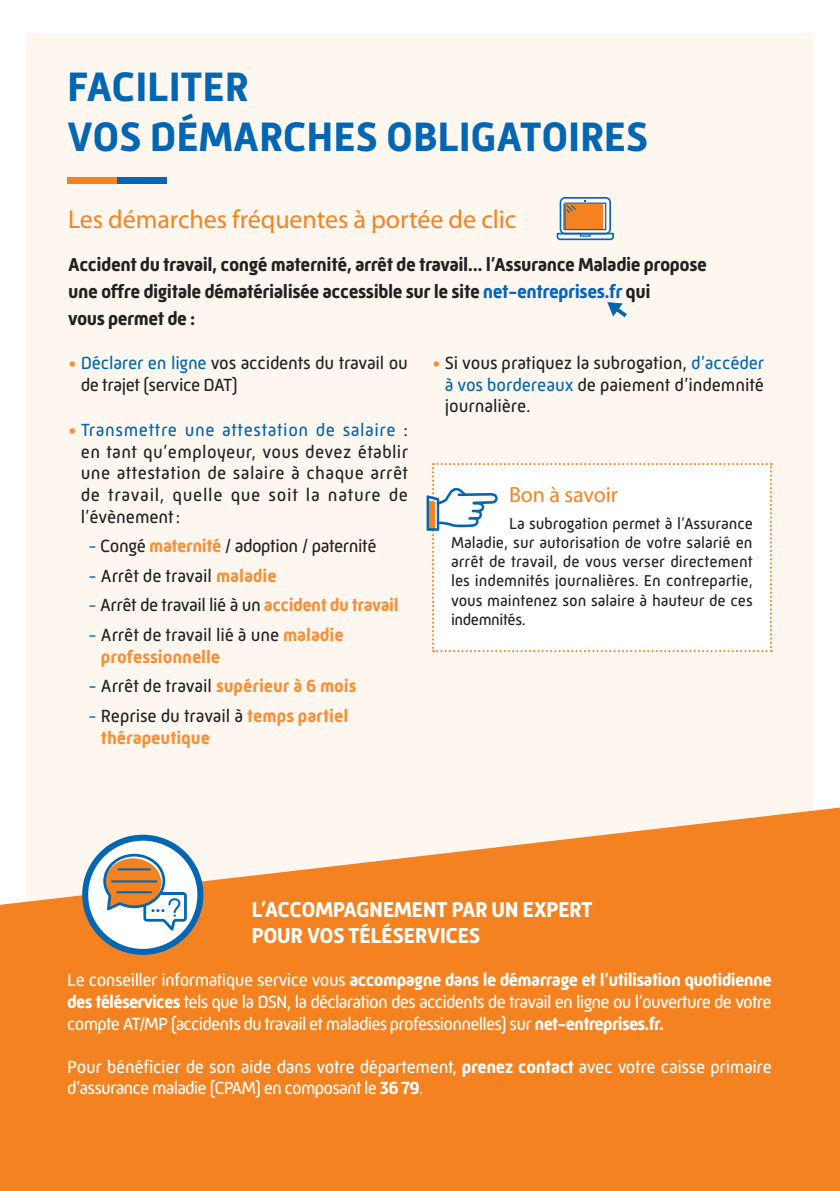
<style>
.page{position:relative;width:840px;height:1191px;background:#fff}
.page>*{position:absolute;margin:0;border:0;box-sizing:border-box;transform-origin:0 0}
.titre{font:700 42px/50.4px "Mic 32 New";letter-spacing:-.005em;color:#0166b3}
.soustitre1{font:26px "Myriad Pro";letter-spacing:-.005em;color:#f58220}
.Annotation_text{font:700 22px/26.4px "Mic 32 New";letter-spacing:-.025em;color:#fff}
.soustitre1-2{font:22px "Myriad Pro";letter-spacing:-.005em;color:#f58220}
.soustitre1-3{font:700 19px/26.8px "Mic 32 New";letter-spacing:-.025em;color:#212121}
.t1{font:18px/21.6px "Mic 32 New";letter-spacing:-.005em;color:#212121;text-align:justify}
.Annotation_text-2{font:18px/21.6px "Mic 32 New";letter-spacing:-.045em;color:#fff;text-align:justify}
.Annotation_text-3{font:18px/21.6px "Mic 32 New";letter-spacing:-.02em;color:#fff}
.t2{font:700 18px/21.6px "Mic 32 New";letter-spacing:-.005em;color:#f69038}
.t3{font:18px "Mic 32 New";letter-spacing:-.025em;color:#212121}
.t4{font:16px/19.2px "Mic 32 New";letter-spacing:-.005em;color:#212121;text-align:justify}
.s1{color:#0563c1}
.s2{color:#f69038}
.s3{color:#0166b3}
.s4{color:#0b72ba}
.s5{font-weight:700;color:#f69038}
.s6{font-weight:400;color:#0b72ba}
.s7{font-weight:400;color:#212121}
.s8{font-weight:400;color:#0166b3}
.s9{font-weight:700}
</style>
<div class="page">
<div style="left:27px;top:34px;width:785px;height:1124px;background:#fef7f0"></div>
<svg style="left:0;top:807px;width:839px;height:384px;background:#f58f38"></svg>
<svg style="left:85px;top:837px;width:115px;height:115px;fill:#fff"></svg>
<div style="left:82px;top:834px;width:121px;height:121px;border:6px solid #0166b3;border-radius:50%"></div>
<svg style="left:103px;top:853px;width:84px;height:77px"></svg>
<div style="left:67px;top:177px;width:50px;height:6px;background:#f58220"></div>
<div style="left:117px;top:177px;width:50px;height:6px;background:#0166b3"></div>
<svg style="left:556px;top:197px;width:57px;height:43px"></svg>
<svg style="left:607px;top:302px;width:19px;height:15px"></svg>
<div style="left:426px;top:463px;width:345px;height:189px;background:#fff"></div>
<p class="titre" style="left:67px;top:61px;width:582px">FACILITER<br>VOS DÉMARCHES OBLIGATOIRES</p>
<p class="soustitre1" style="left:68px;top:203px;width:449px">Les démarches fréquentes à portée de clic</p>
<p class="soustitre1-3" style="left:68px;top:251px;width:640px">Accident du travail, congé maternité, arrêt de travail... l’Assurance Maladie propose une offre digitale dématérialisée accessible sur le site <span class="s1">net-entreprises.fr</span> qui<br>vous permet de :</p>
<p class="t1" style="left:81px;top:352px;width:328px;text-indent:-13px"><span class="s2">•</span> <span class="s3">Déclarer en ligne</span> vos accidents du travail ou de trajet (service DAT)</p>
<p class="t1" style="left:81px;top:419px;width:328px;text-indent:-13px"><span class="s2">•</span> <span class="s3">Transmettre une attestation de salaire</span> : en tant qu’employeur, vous devez établir une attestation de salaire à chaque arrêt de travail, quelle que soit la nature de l’évènement:</p>
<p class="t3" style="left:88px;top:536px;width:290px"><span class="s4">-</span> Congé <span class="s5">maternité</span> / adoption / paternité</p>
<p class="t1" style="left:88px;top:565px;width:190px"><span class="s4">-</span> Arrêt de travail <span class="s5">maladie</span></p>
<p class="t3" style="left:88px;top:595px;width:312px"><span class="s4">-</span> Arrêt de travail lié à un <span class="s5">accident du travail</span></p>
<p class="t2" style="left:101px;top:624px;width:244px;text-indent:-13px"><span class="s6">-</span> <span class="s7">Arrêt de travail lié à une</span> maladie professionnelle</p>
<p class="t2" style="left:88px;top:675px;width:270px"><span class="s8">-</span> <span class="s7">Arrêt de travail</span> supérieur à 6 mois</p>
<p class="t2" style="left:101px;top:705px;width:249px;text-indent:-13px"><span class="s6">-</span> <span class="s7">Reprise du travail à</span> temps partiel thérapeutique</p>
<p class="t1" style="left:444px;top:352px;width:321px;text-indent:-13px"><span class="s2">•</span> Si vous pratiquez la subrogation, <span class="s3">d’accéder à vos bordereaux</span> de paiement d’indemnité journalière.</p>
<p class="soustitre1-2" style="left:508px;top:480px;width:110px">Bon à savoir</p>
<p class="t4" style="left:451px;top:513px;width:303px;text-indent:58px">La subrogation permet à l’Assurance Maladie, sur autorisation de votre salarié en arrêt de travail, de vous verser directement les indemnités journalières. En contrepartie, vous maintenez son salaire à hauteur de ces indemnités.</p>
<p class="Annotation_text" style="left:251px;top:896px;width:342px">L’ACCOMPAGNEMENT PAR UN EXPERT<br>POUR VOS TÉLÉSERVICES</p>
<p class="Annotation_text-2" style="left:67px;top:969px;width:705px">Le conseiller informatique service vous <span class="s9">accompagne dans le démarrage et l’utilisation quotidienne des téléservices</span> tels que la DSN, la déclaration des accidents de travail en ligne ou l’ouverture de votre compte AT/MP (accidents du travail et maladies professionnelles) sur <span class="s9">net-entreprises.fr.</span></p>
<p class="Annotation_text-3" style="left:67px;top:1055px;width:705px">Pour bénéficier de son aide dans votre département, <span class="s9">prenez contact</span> avec votre caisse primaire d’assurance maladie (CPAM) en composant le <span class="s9">36 79</span>.</p>
</div>
